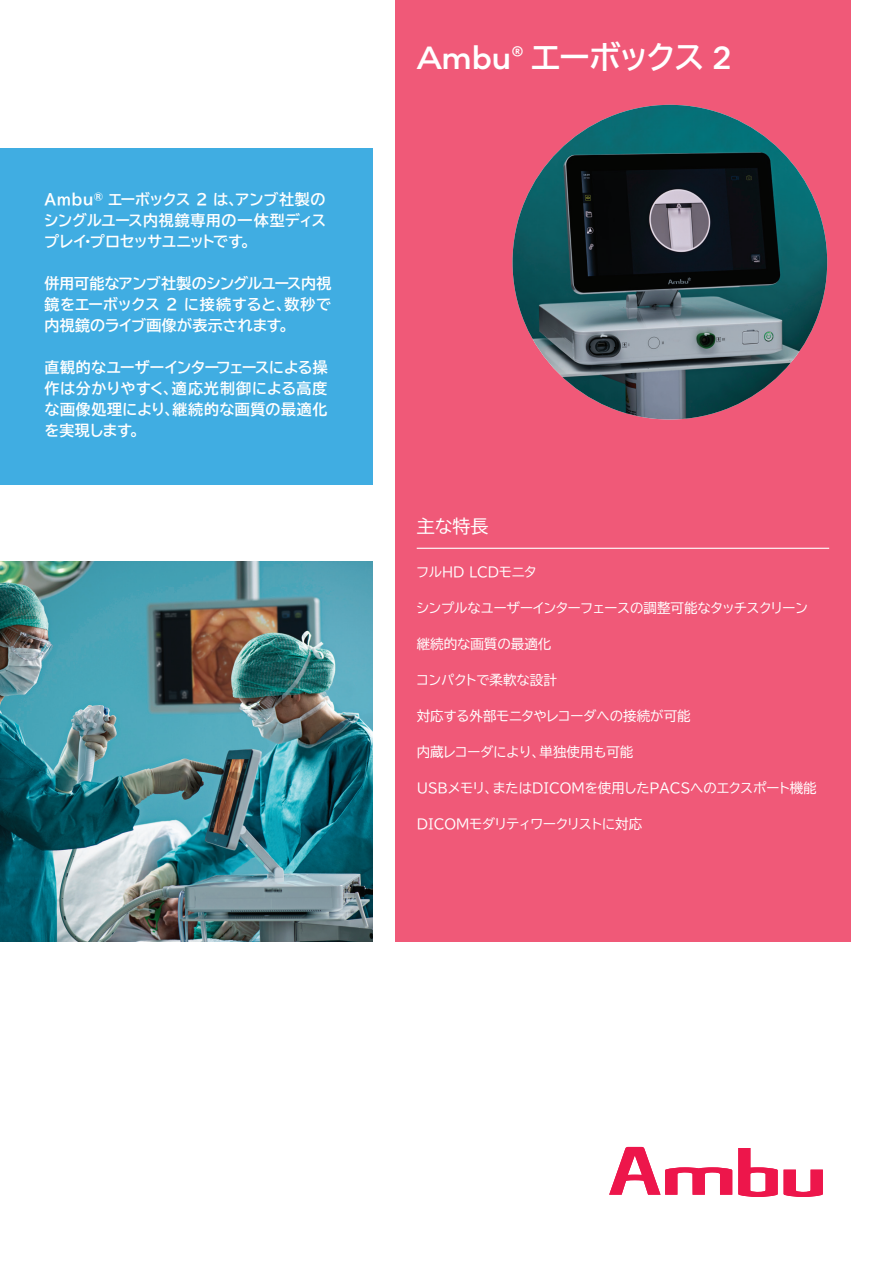
<style>
.page{position:relative;width:893px;height:1263px;background:#fff}
.page>*{position:absolute;margin:0;border:0;box-sizing:border-box;transform-origin:0 0}
.t1{font:600 33px "Noir No 1";color:#fff}
.t2{font:18px "BIZ UDP Gothic";color:#fff}
.t3{font:15px/21px "BIZ UDP Gothic Bold";letter-spacing:.02em;color:#fff;text-align:justify}
.t4{font:13.5px "BIZ UDP Gothic";color:#fff}
.s1{font-family:"BIZ UDP Gothic Bold";font-weight:400;font-size:31.5px}
</style>
<div class="page">
<div style="left:395px;top:0;width:455px;height:942px;background:#f05978"></div>
<div style="left:0;top:148px;width:372px;height:337px;background:#40ade2"></div>
<img style="left:0;top:562px;width:372px;height:380px">
<img style="left:512px;top:105px;width:315px;height:314px;border-radius:157px">
<svg style="left:784px;top:1169px;width:39px;height:28px"></svg>
<svg style="left:738px;top:1148px;width:40px;height:49px"></svg>
<svg style="left:609px;top:1147px;width:123px;height:48px"></svg>
<hr style="left:417px;top:548px;width:412px;height:1px;background:#fff">
<p class="t3" style="left:45px;top:189px;width:283px">Ambu<sup>®</sup> エーボックス 2 は、アンブ社製のシングルユース内視鏡専用の一体型ディスプレイ・プロセッサユニットです。</p>
<p class="t3" style="left:45px;top:273px;width:288px">併用可能なアンブ社製のシングルユース内視鏡をエーボックス 2 に接続すると、数秒で内視鏡のライブ画像が表示されます。</p>
<p class="t3" style="left:45px;top:357px;width:285px">直観的なユーザーインターフェースによる操作は分かりやすく、適応光制御による高度な画像処理により、継続的な画質の最適化を実現します。</p>
<h1 class="t1" style="left:417px;top:33px;width:317px">Ambu® <span class="s1">エーボックス</span> 2</h1>
<p class="t2" style="left:417px;top:517px;width:73px">主な特長</p>
<p class="t4" style="left:417px;top:565px;width:121px">フルHD LCDモニタ</p>
<p class="t4" style="left:417px;top:601px;width:392px">シンプルなユーザーインターフェースの調整可能なタッチスクリーン</p>
<p class="t4" style="left:417px;top:637px;width:136px">継続的な画質の最適化</p>
<p class="t4" style="left:417px;top:673px;width:142px">コンパクトで柔軟な設計</p>
<p class="t4" style="left:417px;top:709px;width:276px">対応する外部モニタやレコーダへの接続が可能</p>
<p class="t4" style="left:417px;top:745px;width:218px">内蔵レコーダにより、単独使用も可能</p>
<p class="t4" style="left:417px;top:781px;width:402px">USBメモリ、またはDICOMを使用したPACSへのエクスポート機能</p>
<p class="t4" style="left:417px;top:817px;width:227px">DICOMモダリティワークリストに対応</p>
</div>
